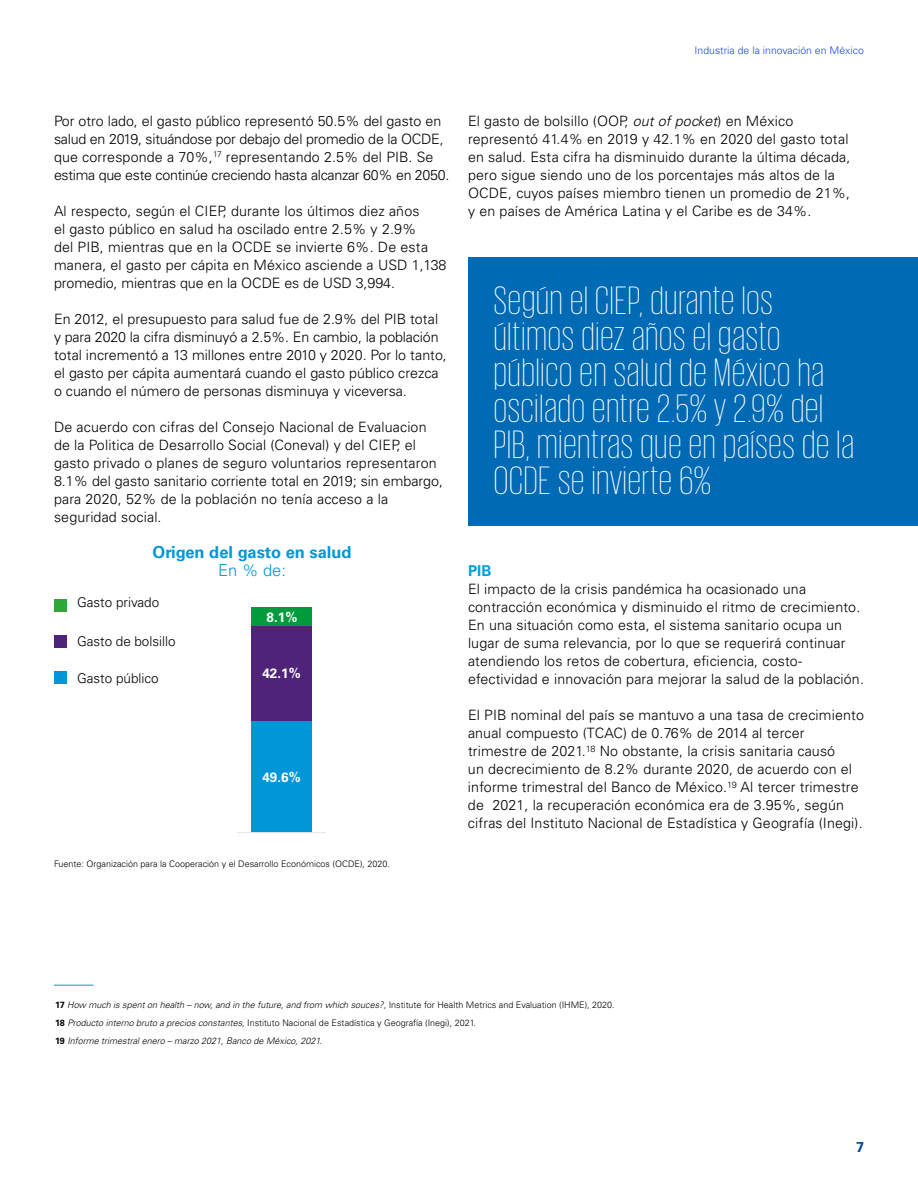
<style>
.page{position:relative;width:918px;height:1188px;background:#fff}
.page>*{position:absolute;margin:0;border:0;box-sizing:border-box;transform-origin:0 0}
.t1{font:200 40.5px/36px "KPMG";letter-spacing:.025em;color:#fff}
.t2{font:700 16.5px "Univers";color:#0096d8}
.t3{font:300 16.5px "Univers";color:#0096d8}
.t4{font:700 15px "Univers";color:#009fdd}
.t5{font:300 14.25px/18px "Univers";letter-spacing:.01em;color:#000}
.t6{font:300 14.25px/18px "Univers";letter-spacing:-.015em;color:#000}
.t7{font:700 14.25px "Univers";color:#004690}
.t8{font:300 13.5px "Univers";color:#000}
.t9{font:700 13.5px "Univers";color:#fff}
.t10{font:300 10.5px "Univers";color:#1e49e2}
.t11{font:italic 300 9px/18px "Univers";color:#000}
.t12{font:300 9px "Univers";color:#000}
.s1{font-style:italic}
.s2{font-weight:700;font-style:normal}
.s3{font-style:normal}
</style>
<div class="page">
<div style="left:251px;top:607px;width:61px;height:19px;background:#009b3e"></div>
<div style="left:251px;top:626px;width:61px;height:95px;background:#4e2379"></div>
<div style="left:251px;top:721px;width:61px;height:111px;background:#0096d8"></div>
<div style="left:54px;top:599px;width:13px;height:13px;background:#2ea836"></div>
<div style="left:54px;top:671px;width:13px;height:12px;background:#0096d8"></div>
<div style="left:54px;top:635px;width:13px;height:13px;background:#4e2379"></div>
<div style="left:468px;top:257px;width:450px;height:269px;background:#006ab4"></div>
<hr style="left:54px;top:985px;width:40px;height:1px;background:#0096d8">
<hr style="left:237px;top:832px;width:89px;height:1px;background:#e7e7e7">
<p class="t10" style="left:695px;top:44px;width:171px">Industria de la innovación en México</p>
<p class="t6" style="left:54px;top:112px;width:397px">Por otro lado, el gasto público representó 50.5% del gasto en salud en 2019, situándose por debajo del promedio de la OCDE, que corresponde a 70%,<sup>17</sup> representando 2.5% del PIB. Se estima que este continúe creciendo hasta alcanzar 60% en 2050.</p>
<p class="t5" style="left:54px;top:202px;width:394px">Al respecto, según el CIEP, durante los últimos diez años<br>el gasto público en salud ha oscilado entre 2.5% y 2.9%<br>del PIB, mientras que en la OCDE se invierte 6%. De esta manera, el gasto per cápita en México asciende a USD 1,138 promedio, mientras que en la OCDE es de USD 3,994.</p>
<p class="t5" style="left:54px;top:310px;width:394px">En 2012, el presupuesto para salud fue de 2.9% del PIB total y para 2020 la cifra disminuyó a 2.5%. En cambio, la población total incrementó a 13 millones entre 2010 y 2020. Por lo tanto, el gasto per cápita aumentará cuando el gasto público crezca o cuando el número de personas disminuya y viceversa.</p>
<p class="t5" style="left:54px;top:418px;width:391px">De acuerdo con cifras del Consejo Nacional de Evaluacion de la Politica de Desarrollo Social (Coneval) y del CIEP, el gasto privado o planes de seguro voluntarios representaron 8.1% del gasto sanitario corriente total en 2019; sin embargo, para 2020, 52% de la población no tenía acceso a la seguridad social.</p>
<p class="t2" style="left:153px;top:543px;width:201px">Origen del gasto en salud</p>
<p class="t3" style="left:218px;top:560px;width:69px">En % de:</p>
<p class="t8" style="left:77px;top:594px;width:84px">Gasto privado</p>
<p class="t8" style="left:77px;top:633px;width:100px">Gasto de bolsillo</p>
<p class="t8" style="left:77px;top:670px;width:83px">Gasto público</p>
<p class="t9" style="left:267px;top:609px;width:32px">8.1%</p>
<p class="t9" style="left:262px;top:666px;width:40px">42.1%</p>
<p class="t9" style="left:262px;top:769px;width:40px">49.6%</p>
<p class="t12" style="left:54px;top:858px;width:338px">Fuente: Organización para la Cooperación y el Desarrollo Económicos (OCDE), 2020.</p>
<p class="t5" style="left:468px;top:112px;width:384px">El gasto de bolsillo (OOP, <span class="s1">out of pocket</span>) en México representó 41.4% en 2019 y 42.1% en 2020 del gasto total en salud. Esta cifra ha disminuido durante la última década, pero sigue siendo uno de los porcentajes más altos de la OCDE, cuyos países miembro tienen un promedio de 21%, y en países de América Latina y el Caribe es de 34%.</p>
<h1 class="t1" style="left:494px;top:281px;width:362px">Según el CIEP, durante los últimos diez años el gasto público en salud de México ha oscilado entre 2.5% y 2.9% del<br>PIB, mientras que en países de la<br>OCDE se invierte 6%</h1>
<p class="t4" style="left:468px;top:562px;width:25px">PIB</p>
<p class="t5" style="left:468px;top:580px;width:398px">El impacto de la crisis pandémica ha ocasionado una contracción económica y disminuido el ritmo de crecimiento.<br>En una situación como esta, el sistema sanitario ocupa un lugar de suma relevancia, por lo que se requerirá continuar atendiendo los retos de cobertura, eficiencia, costo&shy;efectividad e innovación para mejorar la salud de la población.</p>
<p class="t5" style="left:468px;top:706px;width:397px">El PIB nominal del país se mantuvo a una tasa de crecimiento anual compuesto (TCAC) de 0.76% de 2014 al tercer trimestre de 2021.<sup>18</sup> No obstante, la crisis sanitaria causó<br>un decrecimiento de 8.2% durante 2020, de acuerdo con el informe trimestral del Banco de México.<sup>19</sup> Al tercer trimestre de 2021, la recuperación económica era de 3.95%, según cifras del Instituto Nacional de Estadística y Geografía (Inegi).</p>
<p class="t11" style="left:55px;top:996px;width:561px"><span class="s2">17</span> How much is spent on health – now, and in the future, and from which souces?, <span class="s3">Institute for Health Metrics and Evaluation (IHME), 2020.<br></span><span class="s2">18</span> Producto interno bruto a precios constantes, <span class="s3">Instituto Nacional de Estadística y Geografía (Inegi), 2021.<br></span><span class="s2">19</span> Informe trimestral enero – marzo 2021, Banco de México, 2021.</p>
<p class="t7" style="left:856px;top:1139px;width:9px">7</p>
</div>
